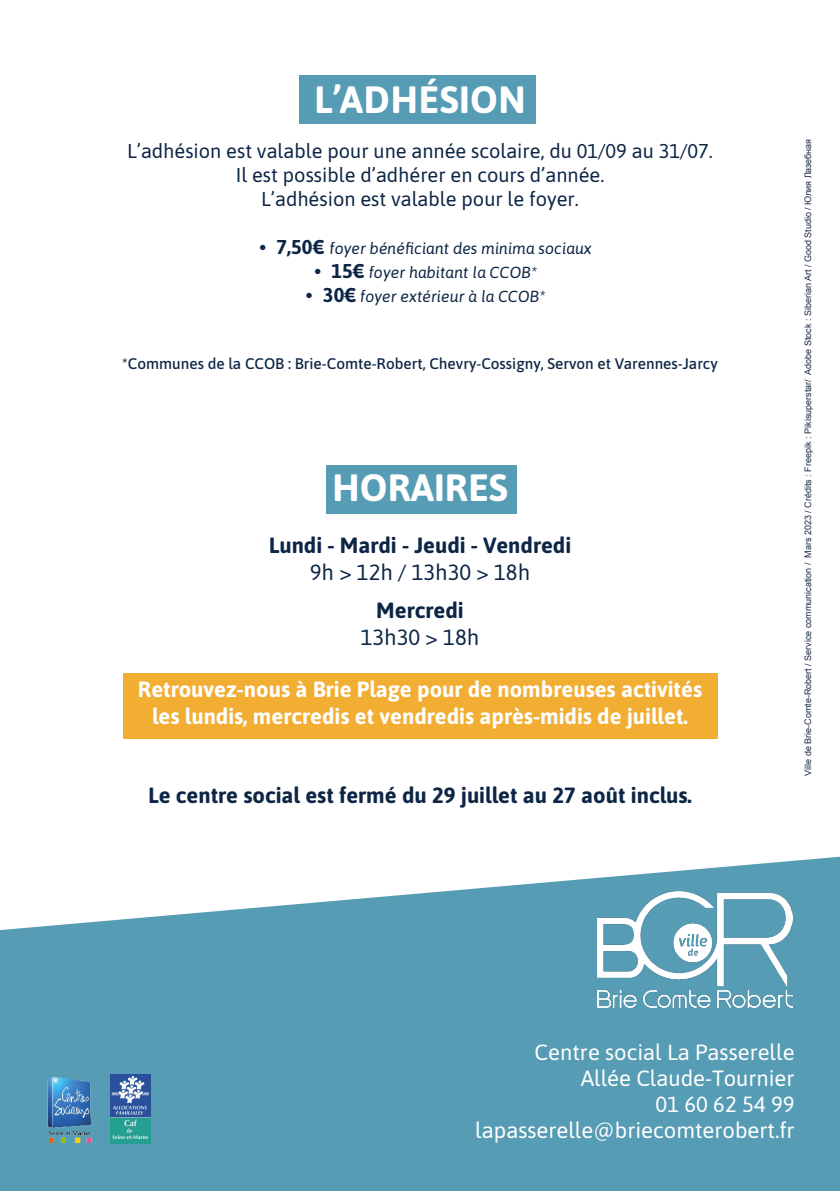
<style>
.page{position:relative;width:840px;height:1191px;background:#fff}
.page>*{position:absolute;margin:0;border:0;box-sizing:border-box;transform-origin:0 0}
.t1{font:700 38px "Asap";letter-spacing:.005em;color:#fff}
.t2{font:700 22px/26.4px "Asap";color:#fff;text-align:center}
.t3{font:22px/26px "Asap";color:#fff;text-align:right}
.t4{font:700 22px "Asap";color:#0e2646}
.t5{font:700 22px "Asap";color:#0d2646}
.t6{font:22px "Asap";color:#0d2646}
.t7{font:20px/24px "Asap";color:#0d2646;text-align:center}
.t8{font:italic 16px "Asap";color:#0d2646}
.t9{font:500 15.4px "Asap";color:#0d2646}
.t10{font:9px "Arial";color:#1a2945}
.s1{font-weight:700;font-style:normal;font-size:20px}
</style>
<div class="page">
<div style="left:123px;top:673px;width:594px;height:66px;background:#f2ad33"></div>
<svg style="left:0;top:856px;width:839px;height:335px;background:#6ca8be"></svg>
<img style="left:597px;top:891px;width:195px;height:116px">
<img style="left:45px;top:1074px;width:46px;height:69px">
<img style="left:111px;top:1074px;width:40px;height:69px">
<div style="left:298px;top:75px;width:237px;height:48px;background:#579cb5"></div>
<div style="left:326px;top:465px;width:190px;height:48px;background:#579cb5"></div>
<h1 class="t1" style="left:314px;top:73px;width:213px">L’ADHÉSION</h1>
<h3 class="t7" style="left:127px;top:137px;width:587px">L’adhésion est valable pour une année scolaire, du 01/09 au 31/07.<br>Il est possible d’adhérer en cours d’année.<br>L’adhésion est valable pour le foyer.</h3>
<h3 class="t8" style="left:259px;top:237px;width:333px"><span class="s1">• 7,50€</span> foyer bénéficiant des minima sociaux</h3>
<h3 class="t8" style="left:314px;top:261px;width:224px"><span class="s1">• 15€</span> foyer habitant la CCOB*</h3>
<h3 class="t8" style="left:306px;top:285px;width:241px"><span class="s1">• 30€</span> foyer extérieur à la CCOB*</h3>
<h3 class="t9" style="left:122px;top:352px;width:596px">*Communes de la CCOB : Brie-Comte-Robert, Chevry-Cossigny, Servon et Varennes-Jarcy</h3>
<h1 class="t1" style="left:332px;top:460px;width:177px">HORAIRES</h1>
<h2 class="t5" style="left:268px;top:530px;width:304px">Lundi - Mardi - Jeudi - Vendredi</h2>
<h2 class="t6" style="left:309px;top:557px;width:222px">9h &gt; 12h / 13h30 &gt; 18h</h2>
<h2 class="t5" style="left:376px;top:595px;width:89px">Mercredi</h2>
<h2 class="t6" style="left:360px;top:621px;width:120px">13h30 &gt; 18h</h2>
<h2 class="t2" style="left:138px;top:675px;width:565px">Retrouvez-nous à Brie Plage pour de nombreuses activités les lundis, mercredis et vendredis après-midis de juillet.</h2>
<h2 class="t4" style="left:148px;top:779px;width:545px">Le centre social est fermé du 29 juillet au 27 août inclus.</h2>
<p class="t10" style="left:801px;top:775px;width:638px;rotate:-90deg">Ville de Brie-Comte-Robert / Service communication / Mars 2023 / Crédits : Freepik : Pikisuperstar/ Adobe Stock : Siberian Art / Good Studio / Юлия Лазебная</p>
<h2 class="t3" style="left:475px;top:1037px;width:320px">Centre social La Passerelle<br>Allée Claude-Tournier<br>01 60 62 54 99 lapasserelle@briecomterobert.fr</h2>
</div>
